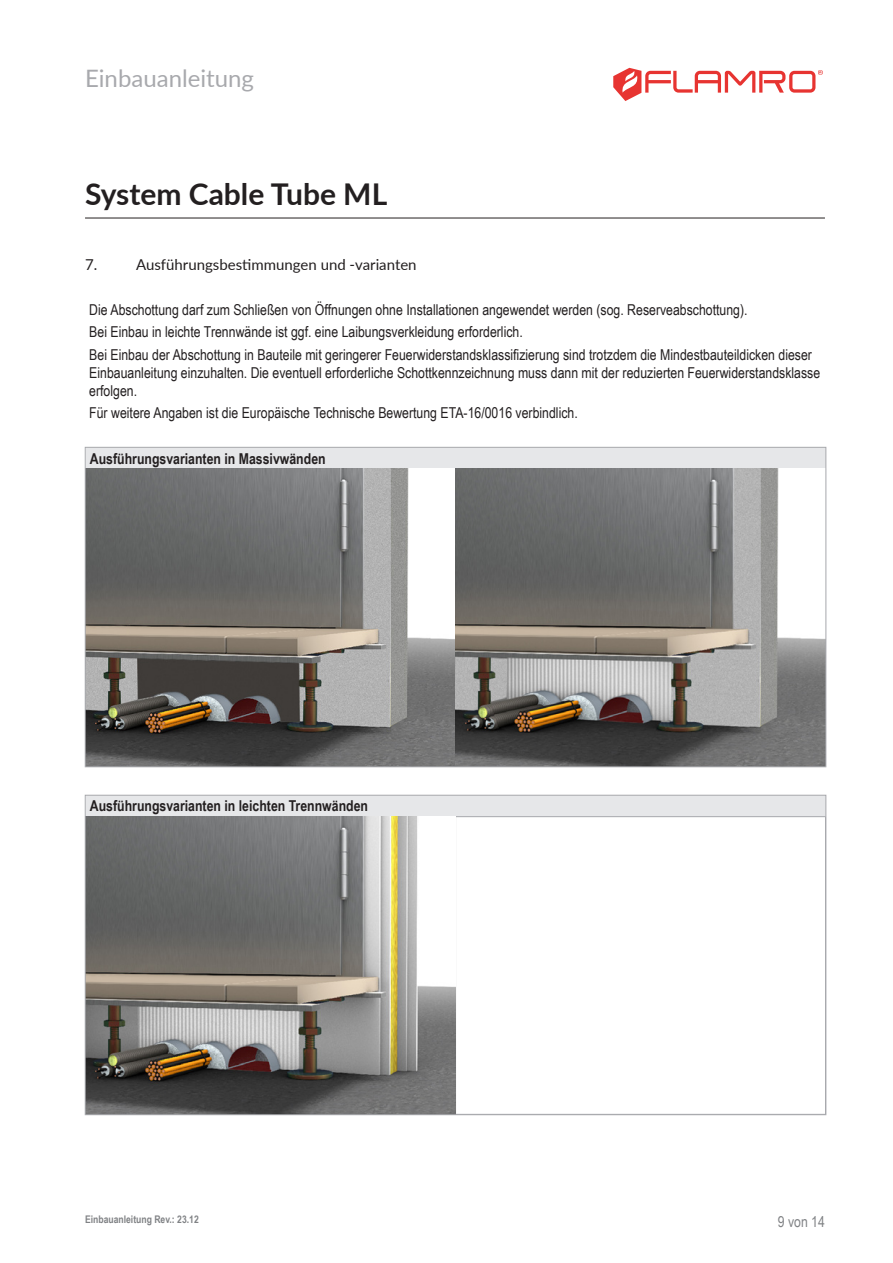
<style>
.page{position:relative;width:893px;height:1263px;background:#fff}
.page>*{position:absolute;margin:0;border:0;box-sizing:border-box;transform-origin:0 0}
.t1{font:700 30px "Lato";color:#231f20}
.t2{font:24px "Lato";color:#a8a9ad}
.p___Fließtext{font:15px/18px "Arial Narrow";color:#231f20}
.p___Zwischenüberschrift_grauer_Balken{font:700 15px "Arial Narrow";color:#231f20}
.t3{font:15px "Lato";color:#231f20}
.t4{font:15px "Arial Narrow";color:#808285}
.t5{font:700 10.5px "Arial Narrow";color:#808285}
</style>
<div class="page">
<hr style="left:85px;top:218px;width:740px;height:1px;background:#231f20">
<div style="left:86px;top:447px;width:739px;height:22px;background:#e6e7e9"></div>
<hr style="left:85px;top:468px;width:371px;height:1px;background:#a8a9ad">
<hr style="left:456px;top:468px;width:370px;height:1px;background:#a8a9ad">
<img style="left:87px;top:469px;width:737px;height:296px">
<div style="left:86px;top:795px;width:739px;height:22px;background:#e6e7e9"></div>
<hr style="left:85px;top:816px;width:371px;height:1px;background:#a8a9ad">
<hr style="left:456px;top:816px;width:370px;height:1px;background:#a8a9ad">
<hr style="left:455px;top:817px;width:1px;height:297px;background:#a8a9ad">
<img style="left:87px;top:817px;width:368px;height:296px">
<svg style="left:613px;top:68px;width:210px;height:33px"></svg>
<h2 class="t2" style="left:85px;top:61px;width:170px">Einbauanleitung</h2>
<h1 class="t1" style="left:85px;top:172px;width:304px">System Cable Tube ML</h1>
<p class="t3" style="left:85px;top:253px;width:14px">7.</p>
<p class="t3" style="left:136px;top:253px;width:282px">Ausführungsbestimmungen und -varianten</p>
<p class="p___Fließtext" style="left:89px;top:300px;width:660px">Die Abschottung darf zum Schließen von Öffnungen ohne Installationen angewendet werden (sog. Reserveabschottung).</p>
<p class="p___Fließtext" style="left:89px;top:322px;width:435px">Bei Einbau in leichte Trennwände ist ggf. eine Laibungsverkleidung erforderlich.</p>
<p class="p___Fließtext" style="left:89px;top:345px;width:732px">Bei Einbau der Abschottung in Bauteile mit geringerer Feuerwiderstandsklassifizierung sind trotzdem die Mindestbauteildicken dieser<br>Einbauanleitung einzuhalten. Die eventuell erforderliche Schottkennzeichnung muss dann mit der reduzierten Feuerwiderstandsklasse erfolgen.</p>
<p class="p___Fließtext" style="left:89px;top:403px;width:490px">Für weitere Angaben ist die Europäische Technische Bewertung ETA-16/0016 verbindlich.</p>
<p class="p___Zwischenüberschrift_grauer_Balken" style="left:90px;top:447px;width:237px">Ausführungsvarianten in Massivwänden</p>
<p class="p___Zwischenüberschrift_grauer_Balken" style="left:90px;top:795px;width:280px">Ausführungsvarianten in leichten Trennwänden</p>
<p class="t5" style="left:85px;top:1212px;width:115px">Einbauanleitung Rev.: 23.12</p>
<p class="t4" style="left:778px;top:1210px;width:49px">9 von 14</p>
</div>
